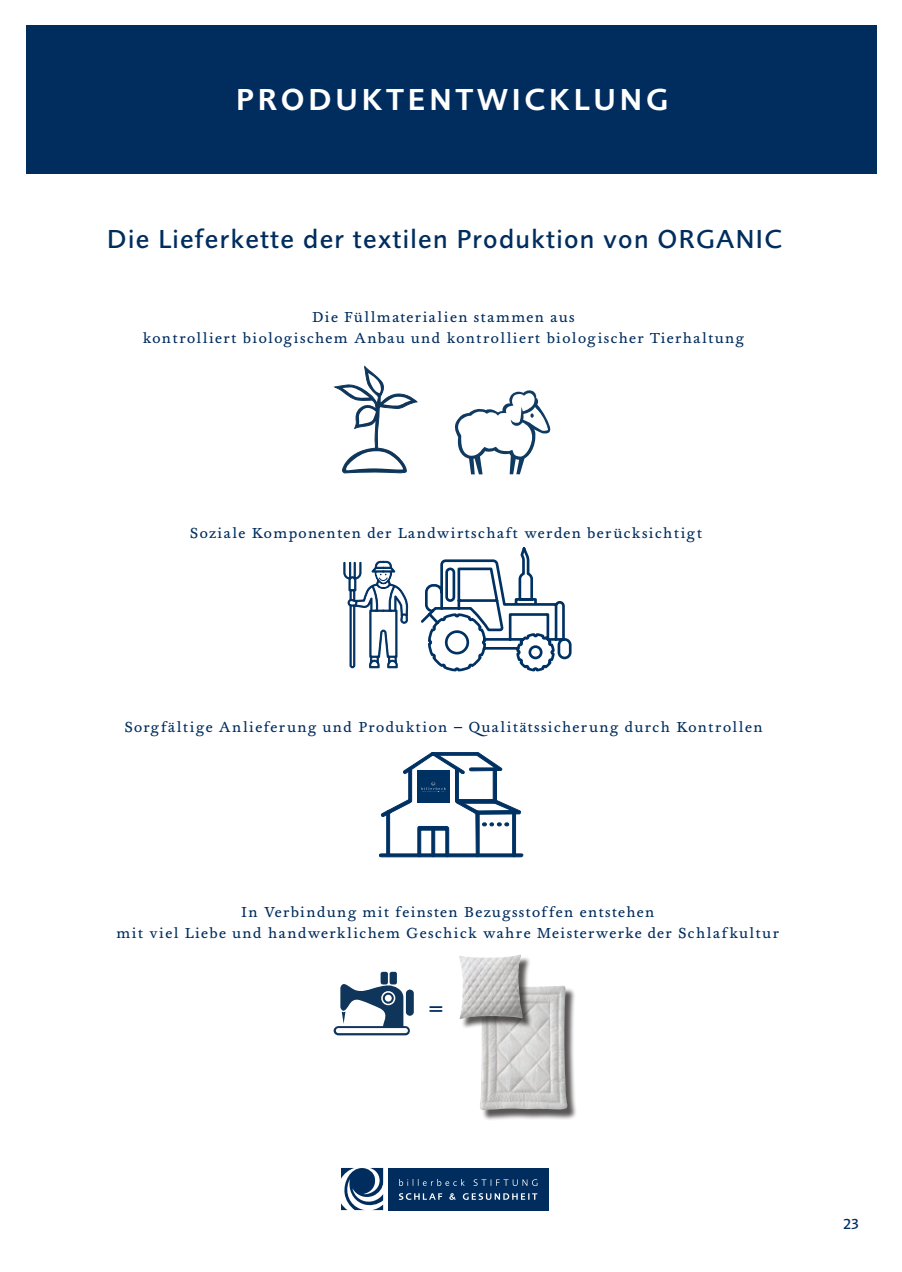
<style>
.page{position:relative;width:902px;height:1272px;background:#fff}
.page>*{position:absolute;margin:0;border:0;box-sizing:border-box;transform-origin:0 0}
.t1{font:600 31.5px "Foundry Sans";letter-spacing:.12em;color:#fff}
.t2{font:500 27px "Foundry Sans";letter-spacing:.05em;color:#002d5e}
.t3{font:27px "Foundry Wilson";color:#002d5e}
.t4{font:15px/21px "Foundry Wilson";letter-spacing:.09em;color:#002d5e;text-align:center}
.t5{font:500 15px "Foundry Sans";color:#002d5e}
</style>
<div class="page">
<div style="left:388px;top:1168px;width:161px;height:42px;background:#002d5e"></div>
<svg style="left:341px;top:1168px;width:42px;height:42px"></svg>
<svg style="left:399px;top:1193px;width:138px;height:7px"></svg>
<svg style="left:399px;top:1179px;width:138px;height:7px"></svg>
<svg style="left:334px;top:972px;width:80px;height:63px"></svg>
<div style="left:481px;top:987px;width:96px;height:134px;background:#231f20;opacity:.75"></div>
<img style="left:480px;top:985px;width:88px;height:125px">
<div style="left:460px;top:956px;width:73px;height:73px;background:#231f20;opacity:.75"></div>
<img style="left:459px;top:955px;width:64px;height:64px">
<svg style="left:334px;top:367px;width:83px;height:106px"></svg>
<svg style="left:455px;top:390px;width:95px;height:84px"></svg>
<svg style="left:421px;top:547px;width:151px;height:124px"></svg>
<svg style="left:343px;top:560px;width:65px;height:109px"></svg>
<svg style="left:379px;top:752px;width:144px;height:105px"></svg>
<div style="left:26px;top:26px;width:850px;height:148px;background:#002d5e"></div>
<p class="t1" style="left:236px;top:76px;width:433px">PRODUKTENTWICKLUNG</p>
<p class="t2" style="left:107px;top:218px;width:676px">Die Lieferkette der textilen Produktion von ORGANIC</p>
<p class="t4" style="left:312px;top:307px;width:264px">Die Füllmaterialien stammen aus</p>
<p class="t4" style="left:143px;top:328px;width:603px">kontrolliert biologischem Anbau und kontrolliert biologischer Tierhaltung</p>
<p class="t4" style="left:190px;top:523px;width:514px">Soziale Komponenten der Landwirtschaft werden berücksichtigt</p>
<p class="t4" style="left:124px;top:717px;width:640px">Sorgfältige Anlieferung und Produktion – Qualitätssicherung durch Kontrollen</p>
<p class="t4" style="left:117px;top:902px;width:664px">In Verbindung mit feinsten Bezugsstoffen entstehen<br>mit viel Liebe und handwerklichem Geschick wahre Meisterwerke der Schlafkultur</p>
<p class="t3" style="left:429px;top:993px;width:17px">=</p>
<p class="t5" style="left:843px;top:1213px;width:18px">23</p>
</div>
